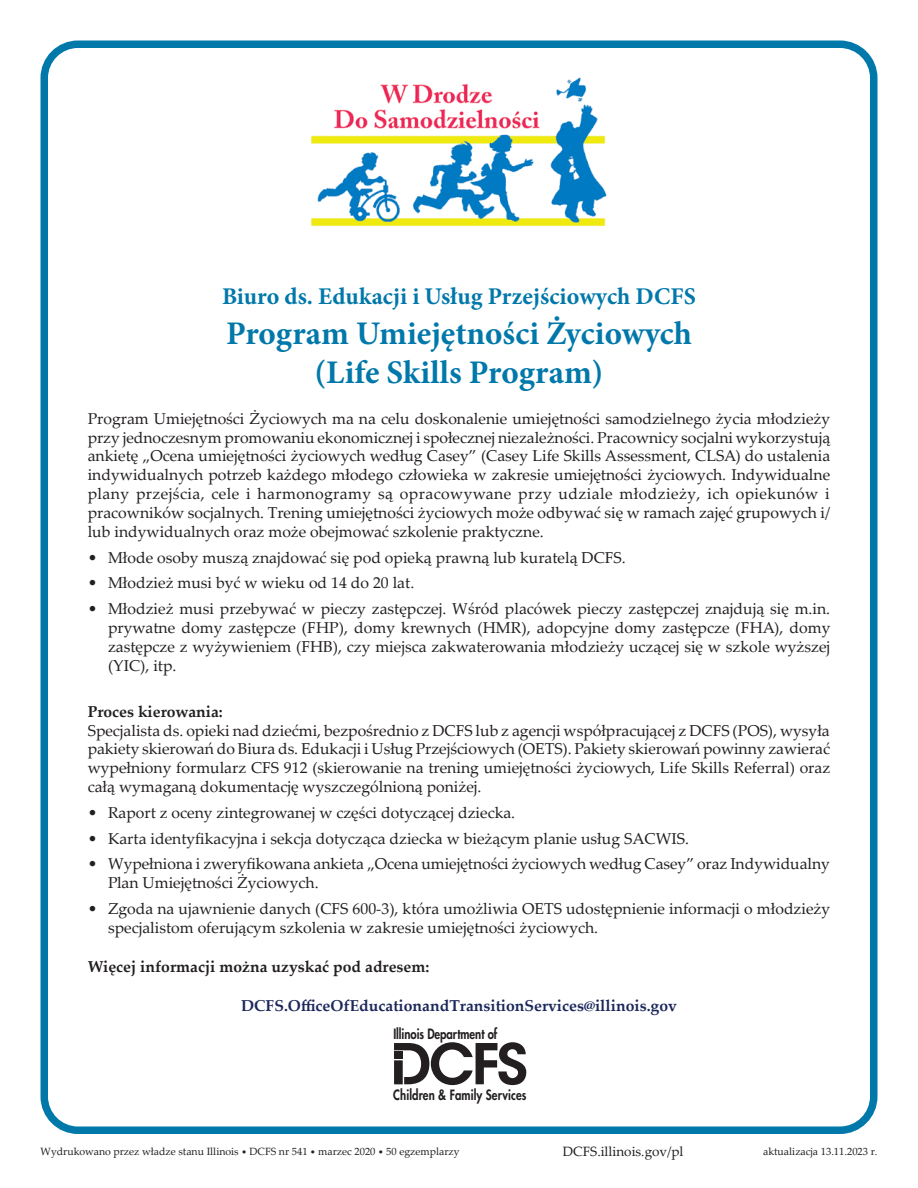
<style>
.page{position:relative;width:918px;height:1188px;background:#fff}
.page>*{position:absolute;margin:0;border:0;box-sizing:border-box;transform-origin:0 0}
.t1{font:700 33px/39.6px "Minion Pro";color:#0078aa;text-align:center}
.t2{font:700 24px "Minion Pro";color:#0078aa}
.t3{font:15.75px/18.9px "Palatino Linotype";color:#231f20;text-align:justify}
.t4{font:700 15.75px "Palatino Linotype";color:#231f20}
.t5{font:700 15.75px "Palatino Linotype";color:#1b275a}
.t6{font:800 13.8px "Futura";letter-spacing:.01em;color:#231f20;scale:.82 1}
.t7{font:13.5px "Palatino Linotype";color:#231f20}
.t8{font:10.5px "Palatino Linotype";color:#231f20}
.s1{font-size:9px}
</style>
<div class="page">
<div style="left:40px;top:40px;width:838px;height:1094px;border:8px solid #0078aa;border-radius:34px"></div>
<svg style="left:394px;top:1042px;width:132px;height:43px"></svg>
<div style="left:394px;top:1052px;width:9px;height:7px;background:#231f20"></div>
<img style="left:311px;top:77px;width:296px;height:150px">
<h2 class="t2" style="left:222px;top:279px;width:475px">Biuro ds. Edukacji i Usług Przejściowych DCFS</h2>
<h1 class="t1" style="left:226px;top:313px;width:467px">Program Umiejętności Życiowych (Life Skills Program)</h1>
<p class="t3" style="left:88px;top:408px;width:744px">Program Umiejętności Życiowych ma na celu doskonalenie umiejętności samodzielnego życia młodzieży przy jednoczesnym promowaniu ekonomicznej i społecznej niezależności. Pracownicy socjalni wykorzystują ankietę „Ocena umiejętności życiowych według Casey” (Casey Life Skills Assessment, CLSA) do ustalenia indywidualnych potrzeb każdego młodego człowieka w zakresie umiejętności życiowych. Indywidualne plany przejścia, cele i harmonogramy są opracowywane przy udziale młodzieży, ich opiekunów i pracowników socjalnych. Trening umiejętności życiowych może odbywać się w ramach zajęć grupowych i/ lub indywidualnych oraz może obejmować szkolenie praktyczne.</p>
<p class="t3" style="left:88px;top:547px;width:540px">• Młode osoby muszą znajdować się pod opieką prawną lub kuratelą DCFS.</p>
<p class="t3" style="left:88px;top:573px;width:328px">• Młodzież musi być w wieku od 14 do 20 lat.</p>
<p class="t3" style="left:108px;top:599px;width:724px;text-indent:-20px">• Młodzież musi przebywać w pieczy zastępczej. Wśród placówek pieczy zastępczej znajdują się m.in. prywatne domy zastępcze (FHP), domy krewnych (HMR), adopcyjne domy zastępcze (FHA), domy zastępcze z wyżywieniem (FHB), czy miejsca zakwaterowania młodzieży uczącej się w szkole wyższej (YIC), itp.</p>
<p class="t4" style="left:88px;top:700px;width:137px">Proces kierowania:</p>
<p class="t3" style="left:88px;top:720px;width:744px">Specjalista ds. opieki nad dziećmi, bezpośrednio z DCFS lub z agencji współpracującej z DCFS (POS), wysyła pakiety skierowań do Biura ds. Edukacji i Usług Przejściowych (OETS). Pakiety skierowań powinny zawierać wypełniony formularz CFS 912 (skierowanie na trening umiejętności życiowych, Life Skills Referral) oraz całą wymaganą dokumentację wyszczególnioną poniżej.</p>
<p class="t3" style="left:88px;top:802px;width:429px">• Raport z oceny zintegrowanej w części dotyczącej dziecka.</p>
<p class="t3" style="left:88px;top:828px;width:603px">• Karta identyfikacyjna i sekcja dotycząca dziecka w bieżącym planie usług SACWIS.</p>
<p class="t3" style="left:108px;top:854px;width:723px;text-indent:-20px">• Wypełniona i zweryfikowana ankieta „Ocena umiejętności życiowych według Casey” oraz Indywidualny<br>Plan Umiejętności Życiowych.</p>
<p class="t3" style="left:108px;top:898px;width:724px;text-indent:-20px">• Zgoda na ujawnienie danych (CFS 600-3), która umożliwia OETS udostępnienie informacji o młodzieży specjalistom oferującym szkolenia w zakresie umiejętności życiowych.</p>
<p class="t4" style="left:88px;top:955px;width:343px">Więcej informacji można uzyskać pod adresem:</p>
<p class="t5" style="left:241px;top:994px;width:437px">DCFS.OfficeOfEducationandTransitionServices@illinois.gov</p>
<p class="t6" style="left:393px;top:1024px;width:128px">Illinois Department of</p>
<p class="t6" style="left:393px;top:1086px;width:164px">Children &amp; Family Services</p>
<p class="t8" style="left:40px;top:1144px;width:421px">Wydrukowano przez władze stanu Illinois <span class="s1">•</span> DCFS nr 541 <span class="s1">•</span> marzec 2020 <span class="s1">•</span> 50 egzemplarzy</p>
<p class="t7" style="left:563px;top:1142px;width:122px">DCFS.illinois.gov/pl</p>
<p class="t8" style="left:763px;top:1144px;width:116px">aktualizacja 13.11.2023 r.</p>
</div>
